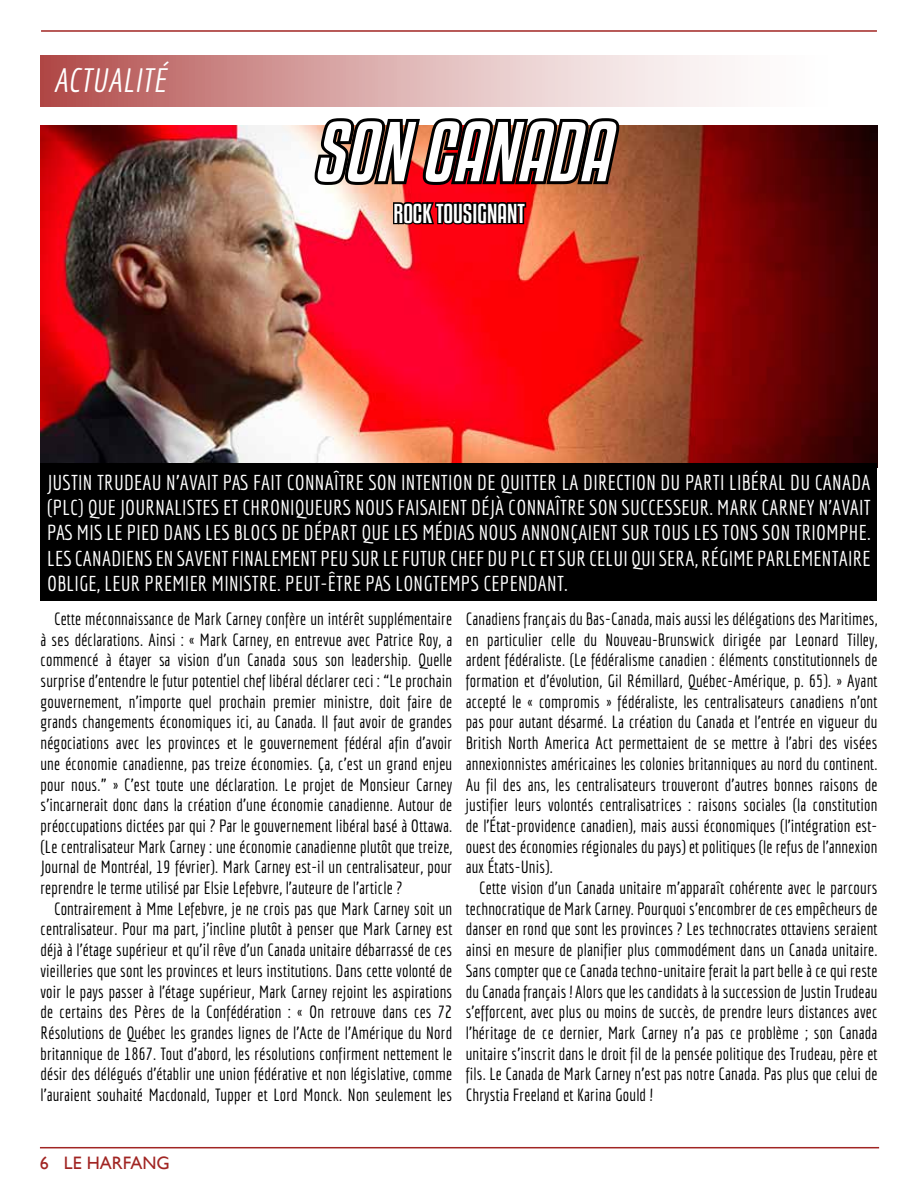
<style>
.page{position:relative;width:918px;height:1188px;background:#fff}
.page>*{position:absolute;margin:0;border:0;box-sizing:border-box;transform-origin:0 0}
.t1{font:italic 75px "Kenyan Coffee Rg";letter-spacing:.01em;color:#fff}
.t2{font:italic 33px "Economica";letter-spacing:.01em;color:#fff}
.t3{font:24px "Kenyan Coffee Rg";color:#fff}
.t4{font:21px/25.2px "Economica Next 02";letter-spacing:.01em;color:#fff;text-align:justify}
.t5{font:18px "Gill Sans";color:#a12523}
.t6{font:17.25px/20.7px "Economica Next 02";letter-spacing:.01em;color:#000;text-align:justify}
</style>
<div class="page">
<hr style="left:40px;top:1147px;width:839px;height:1px;background:#a12523">
<hr style="left:41px;top:30px;width:836px;height:2px;background:#a12523">
<img style="left:40px;top:126px;width:838px;height:338px">
<svg style="left:40px;top:55px;width:682px;height:51px;background:#daaaa9"></svg>
<svg style="left:392px;top:200px;width:136px;height:27px;background:#3e0508"></svg>
<svg style="left:312px;top:118px;width:310px;height:71px;background:#4f2c24"></svg>
<div style="left:40px;top:464px;width:838px;height:138px;background:#000"></div>
<h2 class="t2" style="left:54px;top:61px;width:114px">ACTUALITÉ</h2>
<h1 class="t1" style="left:313px;top:106px;width:297px">SON CANADA</h1>
<h3 class="t3" style="left:393px;top:199px;width:123px">ROCK TOUSIGNANT</h3>
<p class="t4" style="left:47px;top:470px;width:825px">JUSTIN TRUDEAU N’AVAIT PAS FAIT CONNAÎTRE SON INTENTION DE QUITTER LA DIRECTION DU PARTI LIBÉRAL DU CANADA (PLC) QUE JOURNALISTES ET CHRONIQUEURS NOUS FAISAIENT DÉJÀ CONNAÎTRE SON SUCCESSEUR. MARK CARNEY N’AVAIT PAS MIS LE PIED DANS LES BLOCS DE DÉPART QUE LES MÉDIAS NOUS ANNONÇAIENT SUR TOUS LES TONS SON TRIOMPHE.<br>LES CANADIENS EN SAVENT FINALEMENT PEU SUR LE FUTUR CHEF DU PLC ET SUR CELUI QUI SERA, RÉGIME PARLEMENTAIRE OBLIGE, LEUR PREMIER MINISTRE. PEUT-ÊTRE PAS LONGTEMPS CEPENDANT.</p>
<p class="t6" style="left:40px;top:608px;width:413px;text-indent:14px">Cette méconnaissance de Mark Carney confère un intérêt supplémentaire à ses déclarations. Ainsi : « Mark Carney, en entrevue avec Patrice Roy, a commencé à étayer sa vision d’un Canada sous son leadership. Quelle surprise d’entendre le futur potentiel chef libéral déclarer ceci : “Le prochain gouvernement, n’importe quel prochain premier ministre, doit faire de grands changements économiques ici, au Canada. Il faut avoir de grandes négociations avec les provinces et le gouvernement fédéral afin d’avoir une économie canadienne, pas treize économies. Ça, c’est un grand enjeu pour nous.” » C’est toute une déclaration. Le projet de Monsieur Carney s’incarnerait donc dans la création d’une économie canadienne. Autour de préoccupations dictées par qui ? Par le gouvernement libéral basé à Ottawa. (Le centralisateur Mark Carney : une économie canadienne plutôt que treize, Journal de Montréal, 19 février). Mark Carney est-il un centralisateur, pour reprendre le terme utilisé par Elsie Lefebvre, l’auteure de l’article ?</p>
<p class="t6" style="left:40px;top:898px;width:413px;text-indent:14px">Contrairement à Mme Lefebvre, je ne crois pas que Mark Carney soit un centralisateur. Pour ma part, j’incline plutôt à penser que Mark Carney est déjà à l’étage supérieur et qu’il rêve d’un Canada unitaire débarrassé de ces vieilleries que sont les provinces et leurs institutions. Dans cette volonté de voir le pays passer à l’étage supérieur, Mark Carney rejoint les aspirations de certains des Pères de la Confédération : « On retrouve dans ces 72<br>Résolutions de Québec les grandes lignes de l’Acte de l’Amérique du Nord britannique de 1867. Tout d’abord, les résolutions confirment nettement le désir des délégués d’établir une union fédérative et non législative, comme l’auraient souhaité Macdonald, Tupper et Lord Monck. Non seulement les</p>
<p class="t6" style="left:466px;top:608px;width:413px">Canadiens français du Bas-Canada, mais aussi les délégations des Maritimes, en particulier celle du Nouveau-Brunswick dirigée par Leonard Tilley, ardent fédéraliste. (Le fédéralisme canadien : éléments constitutionnels de formation et d’évolution, Gil Rémillard, Québec-Amérique, p. 65). » Ayant accepté le « compromis » fédéraliste, les centralisateurs canadiens n’ont pas pour autant désarmé. La création du Canada et l’entrée en vigueur du British North America Act permettaient de se mettre à l’abri des visées annexionnistes américaines les colonies britanniques au nord du continent.<br>Au fil des ans, les centralisateurs trouveront d’autres bonnes raisons de justifier leurs volontés centralisatrices : raisons sociales (la constitution de l’État-providence canadien), mais aussi économiques (l’intégration est&shy;ouest des économies régionales du pays) et politiques (le refus de l’annexion aux États-Unis).</p>
<p class="t6" style="left:466px;top:877px;width:413px;text-indent:14px">Cette vision d’un Canada unitaire m’apparaît cohérente avec le parcours technocratique de Mark Carney. Pourquoi s’encombrer de ces empêcheurs de danser en rond que sont les provinces ? Les technocrates ottaviens seraient ainsi en mesure de planifier plus commodément dans un Canada unitaire.<br>Sans compter que ce Canada techno-unitaire ferait la part belle à ce qui reste du Canada français ! Alors que les candidats à la succession de Justin Trudeau s’efforcent, avec plus ou moins de succès, de prendre leurs distances avec l’héritage de ce dernier, Mark Carney n’a pas ce problème ; son Canada unitaire s’inscrit dans le droit fil de la pensée politique des Trudeau, père et fils. Le Canada de Mark Carney n’est pas notre Canada. Pas plus que celui de Chrystia Freeland et Karina Gould !</p>
<p class="t5" style="left:40px;top:1153px;width:131px">6 LE HARFANG</p>
</div>
